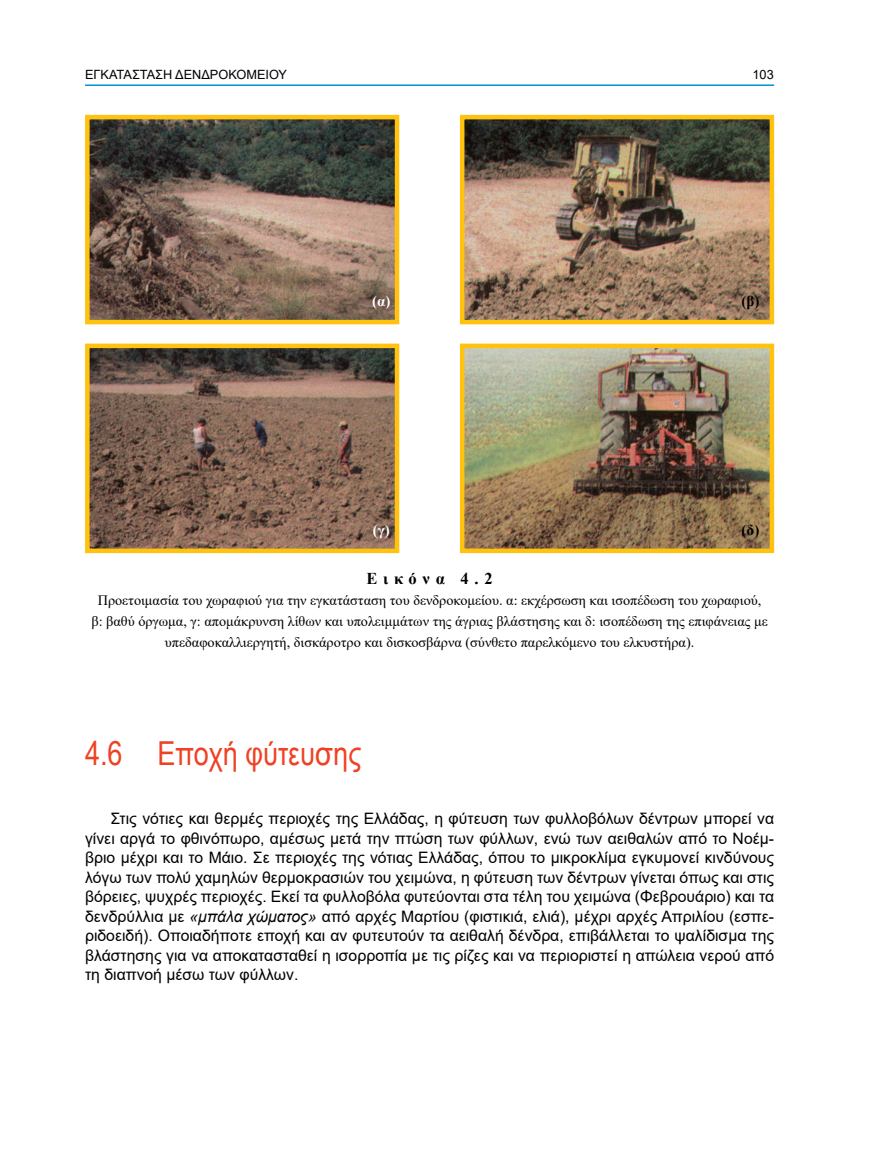
<style>
.page{position:relative;width:872px;height:1170px;background:#fff}
.page>*{position:absolute;margin:0;border:0;box-sizing:border-box;transform-origin:0 0}
.t1{font:33px "Arial Narrow";color:#ef4123}
.t2{font:700 16.5px "Times New Roman";letter-spacing:.35em;color:#000}
.t3{font:15.75px/19.5px "Arial";color:#000;text-align:justify}
.t4{font:700 15px "Times New Roman";color:#fff}
.t5{font:700 15px "Times New Roman";color:#000}
.t6{font:14.25px/21px "Times New Roman";color:#000;text-align:center}
.t7{font:12.75px "Arial";color:#000}
.s1{font-style:italic}
</style>
<div class="page">
<hr style="left:85px;top:84px;width:689px;height:2px;background:#0091d1">
<img style="left:90px;top:120px;width:304px;height:199px">
<div style="left:85px;top:115px;width:314px;height:209px;border:4px solid #ffc20e"></div>
<img style="left:90px;top:348px;width:304px;height:200px">
<div style="left:85px;top:343px;width:314px;height:210px;border:4px solid #ffc20e"></div>
<img style="left:465px;top:120px;width:304px;height:199px">
<div style="left:460px;top:115px;width:314px;height:209px;border:4px solid #ffc20e"></div>
<img style="left:465px;top:348px;width:304px;height:200px">
<div style="left:460px;top:343px;width:314px;height:210px;border:4px solid #ffc20e"></div>
<p class="t7" style="left:85px;top:65px;width:203px">ΕΓΚΑΤΑΣΤΑΣΗ ΔΕΝΔΡΟΚΟΜΕΙΟΥ</p>
<p class="t7" style="left:752px;top:65px;width:23px">103</p>
<p class="t4" style="left:372px;top:290px;width:20px">(α)</p>
<p class="t4" style="left:373px;top:519px;width:19px">(γ)</p>
<p class="t5" style="left:741px;top:290px;width:19px">(β)</p>
<p class="t5" style="left:741px;top:519px;width:19px">(δ)</p>
<p class="t2" style="left:366px;top:566px;width:128px">Εικόνα 4.2</p>
<p class="t6" style="left:91px;top:588px;width:678px">Προετοιμασία του χωραφιού για την εγκατάσταση του δενδροκομείου. α: εκχέρσωση και ισοπέδωση του χωραφιού, β: βαθύ όργωμα, γ: απομάκρυνση λίθων και υπολειμμάτων της άγριας βλάστησης και δ: ισοπέδωση της επιφάνειας με υπεδαφοκαλλιεργητή, δισκάροτρο και δισκοσβάρνα (σύνθετο παρελκόμενο του ελκυστήρα).</p>
<h1 class="t1" style="left:85px;top:729px;width:277px">4.6 Εποχή φύτευσης</h1>
<p class="t3" style="left:85px;top:808px;width:690px;text-indent:26px">Στις νότιες και θερμές περιοχές της Ελλάδας, η φύτευση των φυλλοβόλων δέντρων μπορεί να γίνει αργά το φθινόπωρο, αμέσως μετά την πτώση των φύλλων, ενώ των αειθαλών από το Νοέμ&shy;βριο μέχρι και το Μάιο. Σε περιοχές της νότιας Ελλάδας, όπου το μικροκλίμα εγκυμονεί κινδύνους λόγω των πολύ χαμηλών θερμοκρασιών του χειμώνα, η φύτευση των δέντρων γίνεται όπως και στις βόρειες, ψυχρές περιοχές. Εκεί τα φυλλοβόλα φυτεύονται στα τέλη του χειμώνα (Φεβρουάριο) και τα δενδρύλλια με <span class="s1">«μπάλα χώματος»</span> από αρχές Μαρτίου (φιστικιά, ελιά), μέχρι αρχές Απριλίου (εσπε&shy;ριδοειδή). Οποιαδήποτε εποχή και αν φυτευτούν τα αειθαλή δένδρα, επιβάλλεται το ψαλίδισμα της βλάστησης για να αποκατασταθεί η ισορροπία με τις ρίζες και να περιοριστεί η απώλεια νερού από τη διαπνοή μέσω των φύλλων.</p>
</div>
